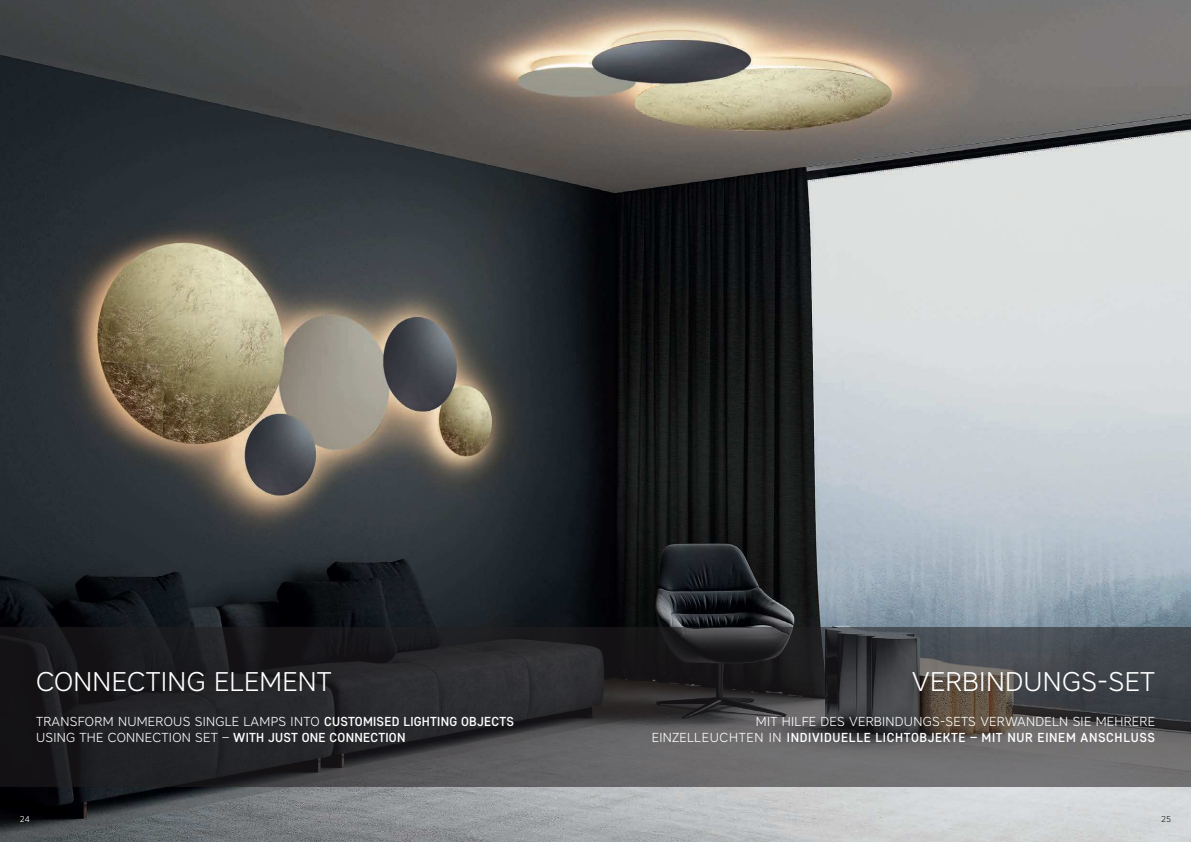
<style>
.page{position:relative;width:1191px;height:842px;background:#fff}
.page>*{position:absolute;margin:0;border:0;box-sizing:border-box;transform-origin:0 0}
.t1{font:300 27px "Core Sans A35";letter-spacing:.01em;color:#fff}
.t2{font:300 13px/16px "Core Sans A35";letter-spacing:.02em;color:#fff}
.t3{font:500 13px "Core Sans D45";letter-spacing:.05em;color:#fff}
.t4{font:300 8.5px "Core Sans A35";color:#fff}
.t5{font:300 8.5px "Core Sans A35";color:#231f20}
.s1{font-family:"Core Sans D45";font-weight:500}
.s2{font-family:"Core Sans A35";font-weight:300}
</style>
<div class="page">
<img style="left:0;top:0;width:1191px;height:842px">
<svg style="left:0;top:627px;width:1191px;height:160px;background:#3a393c"></svg>
<h1 class="t1" style="left:36px;top:664px;width:297px">CONNECTING ELEMENT</h1>
<p class="t2" style="left:36px;top:713px;width:479px">TRANSFORM NUMEROUS SINGLE LAMPS INTO <span class="s1">CUSTOMISED LIGHTING OBJECTS<br></span>USING THE CONNECTION SET – <span class="s1">WITH JUST ONE CONNECTION</span></p>
<h1 class="t1" style="left:911px;top:664px;width:245px">VERBINDUNGS-SET</h1>
<p class="t2" style="left:756px;top:713px;width:400px">MIT HILFE DES VERBINDUNGS-SETS VERWANDELN SIE MEHRERE</p>
<p class="t3" style="left:652px;top:729px;width:504px"><span class="s2">EINZELLEUCHTEN IN</span> INDIVIDUELLE LICHTOBJEKTE – MIT NUR EINEM ANSCHLUSS</p>
<p class="t4" style="left:20px;top:813px;width:11px">24</p>
<p class="t5" style="left:1161px;top:813px;width:11px">25</p>
</div>
